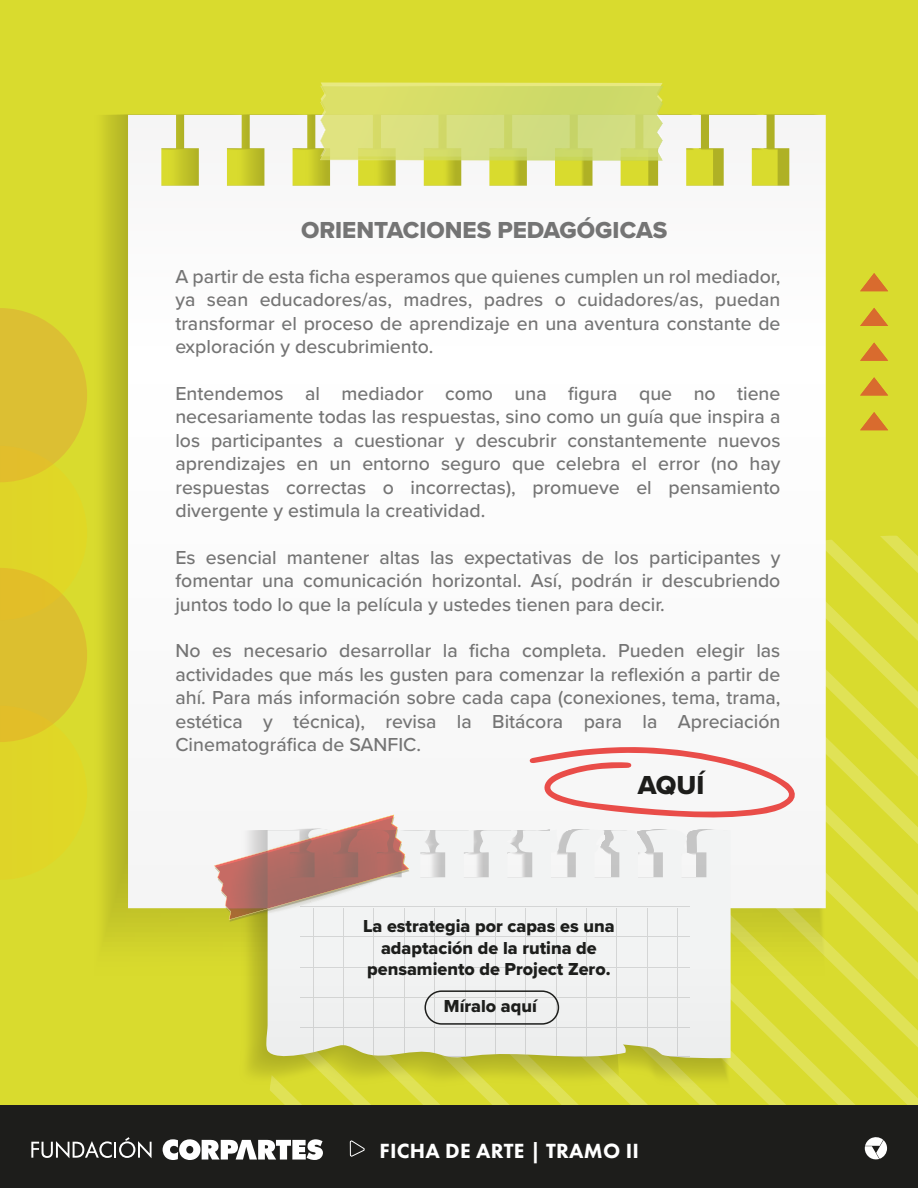
<style>
.page{position:relative;width:918px;height:1188px;background:#d9db2e}
.page>*{position:absolute;margin:0;border:0;box-sizing:border-box;transform-origin:0 0}
.t1{font:27px "Proxima Nova Extrabld";color:#1d1d1b}
.t2{font:24px "Proxima Nova Extrabld";color:#747474}
.t3{font:800 21.3px "Futura PT";letter-spacing:.01em;color:#fff}
.t4{font:500 19.5px/23.4px "Proxima Nova";color:#747474;text-align:justify}
.t5{font:18px/21.6px "Proxima Nova Extrabld";color:#1d1e1c;text-align:center}
</style>
<div class="page">
<svg style="left:0;top:308px;width:87px;height:434px"></svg>
<svg style="left:860px;top:412px;width:28px;height:18px"></svg>
<svg style="left:860px;top:377px;width:28px;height:18px"></svg>
<svg style="left:860px;top:343px;width:28px;height:18px"></svg>
<svg style="left:860px;top:308px;width:28px;height:18px"></svg>
<svg style="left:860px;top:273px;width:28px;height:18px"></svg>
<div style="left:128px;top:115px;width:698px;height:793px;background:#fcfcfc"></div>
<svg style="left:320px;top:82px;width:343px;height:79px"></svg>
<div style="left:1px;top:1106px;width:917px;height:82px;background:#1d1d1b"></div>
<svg style="left:31px;top:1137px;width:121px;height:21px"></svg>
<svg style="left:163px;top:536px;width:755px;height:624px"></svg>
<div style="left:425px;top:990px;width:134px;height:35px;border:2px solid #1d1e1c;border-radius:16px"></div>
<p class="t2" style="left:301px;top:212px;width:368px">ORIENTACIONES PEDAGÓGICAS</p>
<p class="t4" style="left:175px;top:264px;width:607px">A partir de esta ficha esperamos que quienes cumplen un rol mediador, ya sean educadores/as, madres, padres o cuidadores/as, puedan transformar el proceso de aprendizaje en una aventura constante de exploración y descubrimiento.</p>
<p class="t4" style="left:175px;top:381px;width:607px">Entendemos al mediador como una figura que no tiene necesariamente todas las respuestas, sino como un guía que inspira a los participantes a cuestionar y descubrir constantemente nuevos aprendizajes en un entorno seguro que celebra el error (no hay respuestas correctas o incorrectas), promueve el pensamiento divergente y estimula la creatividad.</p>
<p class="t4" style="left:175px;top:545px;width:607px">Es esencial mantener altas las expectativas de los participantes y fomentar una comunicación horizontal. Así, podrán ir descubriendo juntos todo lo que la película y ustedes tienen para decir.</p>
<p class="t4" style="left:175px;top:638px;width:607px">No es necesario desarrollar la ficha completa. Pueden elegir las actividades que más les gusten para comenzar la reflexión a partir de ahí. Para más información sobre cada capa (conexiones, tema, trama, estética y técnica), revisa la Bitácora para la Apreciación Cinematográfica de SANFIC.</p>
<h1 class="t1" style="left:638px;top:764px;width:68px">AQUÍ</h1>
<p class="t5" style="left:363px;top:915px;width:253px">La estrategia por capas es una adaptación de la rutina de pensamiento de Project Zero.</p>
<p class="t5" style="left:444px;top:995px;width:94px">Míralo aquí</p>
<p class="t3" style="left:380px;top:1137px;width:261px">FICHA DE ARTE | TRAMO II</p>
</div>
